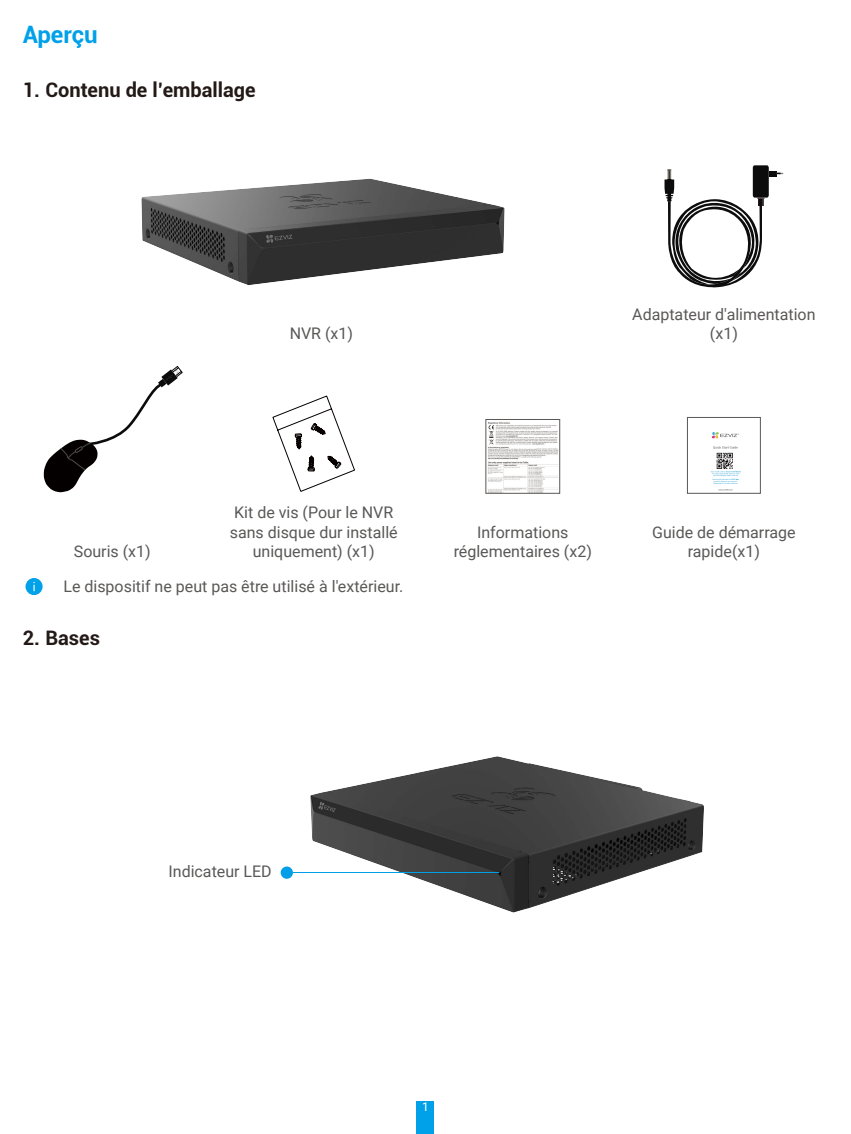
<style>
.page{position:relative;width:851px;height:1134px;background:#fff}
.page>*{position:absolute;margin:0;border:0;box-sizing:border-box;transform-origin:0 0}
.t1{font:700 24px "Roboto";color:#00a1e9}
.t2{font:700 20px "Roboto";color:#231916}
.t3{font:16px/19.2px "Roboto";color:#595857;text-align:center}
.t4{font:12px "Roboto";color:#fff}
</style>
<div class="page">
<div style="left:417px;top:1101px;width:17px;height:33px;background:#00a1e9"></div>
<img style="left:141px;top:178px;width:364px;height:107px">
<div style="left:768px;top:171px;width:8px;height:5px;background:#0c0c0c"></div>
<div style="left:752px;top:165px;width:16px;height:33px;background:#0c0c0c;border-radius:2px"></div>
<svg style="left:664px;top:169px;width:100px;height:119px"></svg>
<svg style="left:44px;top:366px;width:138px;height:126px"></svg>
<svg style="left:272px;top:395px;width:83px;height:97px"></svg>
<img style="left:488px;top:422px;width:69px;height:69px">
<div style="left:485px;top:419px;width:74px;height:74px;border:1px solid #595857"></div>
<img style="left:710px;top:432px;width:31px;height:59px">
<div style="left:687px;top:417px;width:73px;height:76px;border:1px solid #595858"></div>
<div style="left:26px;top:578px;width:17px;height:17px;background:#00a1e9;border-radius:50%"></div>
<svg style="left:33px;top:582px;width:2px;height:9px"></svg>
<img style="left:310px;top:756px;width:394px;height:157px">
<svg style="left:280px;top:866px;width:13px;height:13px"></svg>
<hr style="left:284px;top:872px;width:215px;height:1px;background:#009fe8">
<h1 class="t1" style="left:23px;top:18px;width:76px">Aperçu</h1>
<p class="t2" style="left:23px;top:76px;width:234px">1. Contenu de l’emballage</p>
<p class="t3" style="left:289px;top:323px;width:65px">NVR (x1)</p>
<p class="t3" style="left:632px;top:304px;width:185px">Adaptateur d'alimentation (x1)</p>
<p class="t3" style="left:74px;top:541px;width:78px">Souris (x1)</p>
<p class="t3" style="left:230px;top:503px;width:169px">Kit de vis (Pour le NVR sans disque dur installé uniquement) (x1)</p>
<p class="t3" style="left:63px;top:576px;width:341px">Le dispositif ne peut pas être utilisé à l'extérieur.</p>
<p class="t2" style="left:23px;top:623px;width:79px">2. Bases</p>
<p class="t3" style="left:453px;top:522px;width:140px">Informations réglementaires (x2)</p>
<p class="t3" style="left:652px;top:522px;width:145px">Guide de démarrage rapide(x1)</p>
<p class="t3" style="left:168px;top:861px;width:105px">Indicateur LED</p>
<p class="t4" style="left:422px;top:1099px;width:8px">1</p>
</div>
